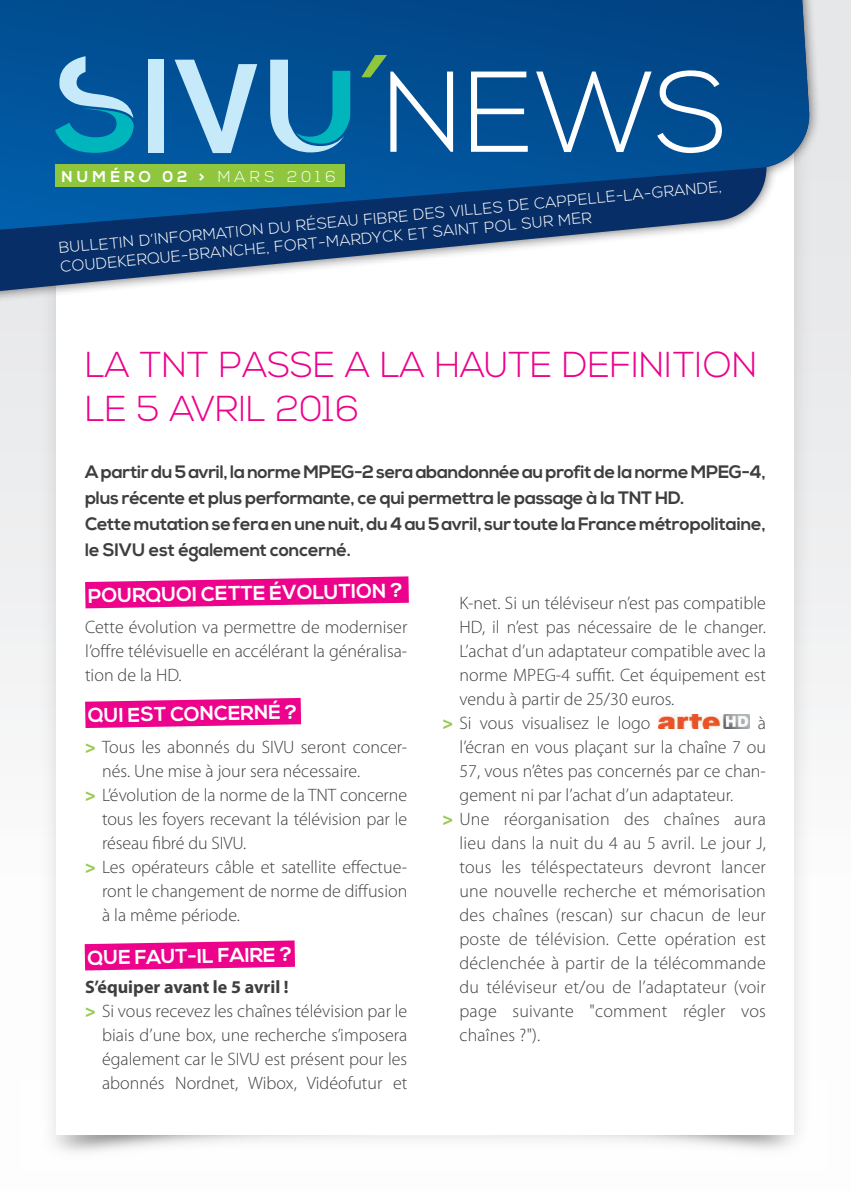
<style>
.page{position:relative;width:851px;height:1191px;background:#fff}
.page>*{position:absolute;margin:0;border:0;box-sizing:border-box;transform-origin:0 0}
.t1{font:300 36px "Nexa";color:#ed028c}
.t2{font:700 20px "Nexa";color:#fff}
.t3{font:300 18px/24px "Myriad Pro";color:#3e3e3f;text-align:justify}
.t4{font:700 18px/26px "Nexa";letter-spacing:-.02em;color:#3e3e3f}
.t5{font:700 18px "Myriad Pro";color:#3e3e3f}
.t6{font:300 15.6px/19.2px "Nexa";color:#fff}
.t7{font:700 15.6px "Nexa";letter-spacing:.265em;color:#fff}
.s1{font-weight:300}
.s2{font-weight:900;color:#96ca4e}
</style>
<div class="page">
<div style="left:0;top:0;width:850px;height:1191px;background:linear-gradient(to bottom,#e2e3e5,#fff)"></div>
<img style="left:21px;top:1083px;width:382px;height:85px">
<img style="left:440px;top:1081px;width:383px;height:86px">
<div style="left:38px;top:38px;width:774px;height:1115px;background:#231f20;opacity:.15"></div>
<div style="left:57px;top:57px;width:737px;height:1077px;background:#fff"></div>
<div style="left:0;top:0;width:821px;height:305px;background:#231f20;opacity:.75"></div>
<svg style="left:0;top:234px;width:769px;height:66px"></svg>
<img style="left:0;top:0;width:809px;height:231px">
<div style="left:55px;top:164px;width:289px;height:23px;background:#8fc63e"></div>
<div style="left:148px;top:60px;width:15px;height:93px;background:#c6eafa"></div>
<svg style="left:270px;top:60px;width:80px;height:92px;background:#3189b6"></svg>
<svg style="left:174px;top:60px;width:83px;height:93px;background:#4e8ebf"></svg>
<svg style="left:55px;top:56px;width:79px;height:97px;background:#2482b2"></svg>
<svg style="left:361px;top:55px;width:92px;height:97px;background:#2d6ea3"></svg>
<svg style="left:471px;top:72px;width:56px;height:80px"></svg>
<svg style="left:536px;top:72px;width:115px;height:80px"></svg>
<svg style="left:657px;top:70px;width:64px;height:83px"></svg>
<img style="left:658px;top:714px;width:91px;height:15px">
<svg style="left:85px;top:576px;width:324px;height:32px"></svg>
<svg style="left:85px;top:698px;width:216px;height:30px;background:#ef219a"></svg>
<svg style="left:85px;top:940px;width:210px;height:30px;background:#ef219a"></svg>
<p class="t7" style="left:62px;top:167px;width:276px">NUMÉRO 02 &gt; <span class="s1">MARS 2016</span></p>
<p class="t6" style="left:58px;top:237px;width:667px;rotate:-5deg">BULLETIN D’INFORMATION DU RÉSEAU FIBRE DES VILLES DE CAPPELLE-LA-GRANDE,<br>COUDEKERQUE-BRANCHE, FORT-MARDYCK ET SAINT POL SUR MER</p>
<p class="t1" style="left:85px;top:344px;width:673px">LA TNT PASSE A LA HAUTE DEFINITION</p>
<p class="t1" style="left:85px;top:388px;width:276px">LE 5 AVRIL 2016</p>
<p class="t4" style="left:85px;top:460px;width:682px">A partir du 5 avril, la norme MPEG-2 sera abandonnée au profit de la norme MPEG-4, plus récente et plus performante, ce qui permettra le passage à la TNT HD.</p>
<p class="t4" style="left:85px;top:512px;width:682px">Cette mutation se fera en une nuit, du 4 au 5 avril, sur toute la France métropolitaine, le SIVU est également concerné.</p>
<p class="t2" style="left:88px;top:584px;width:316px;rotate:-1deg">POURQUOI CETTE ÉVOLUTION ?</p>
<p class="t3" style="left:459px;top:591px;width:308px">K-net. Si un téléviseur n’est pas compatible HD, il n’est pas nécessaire de le changer.<br>L’achat d’un adaptateur compatible avec la norme MPEG-4 suffit. Cet équipement est vendu à partir de 25/30 euros.</p>
<p class="t3" style="left:442px;top:711px;width:209px"><span class="s2">&gt;</span> Si vous visualisez le logo</p>
<p class="t3" style="left:85px;top:615px;width:324px">Cette évolution va permettre de moderniser l’offre télévisuelle en accélérant la généralisa&shy;tion de la HD.</p>
<p class="t2" style="left:88px;top:704px;width:210px;rotate:-1deg">QUI EST CONCERNÉ ?</p>
<p class="t3" style="left:459px;top:711px;width:308px;text-indent:298px">à l’écran en vous plaçant sur la chaîne 7 ou 57, vous n’êtes pas concernés par ce chan&shy;gement ni par l’achat d’un adaptateur.</p>
<p class="t3" style="left:459px;top:807px;width:308px;text-indent:-17px"><span class="s2">&gt;</span> Une réorganisation des chaînes aura lieu dans la nuit du 4 au 5 avril. Le jour J, tous les téléspectateurs devront lancer une nouvelle recherche et mémorisation des chaînes (rescan) sur chacun de leur poste de télévision. Cette opération est déclenchée à partir de la télécommande du téléviseur et/ou de l’adaptateur (voir page suivante "comment régler vos chaînes ?").</p>
<p class="t3" style="left:102px;top:735px;width:306px;text-indent:-17px"><span class="s2">&gt;</span> Tous les abonnés du SIVU seront concer&shy;nés. Une mise à jour sera nécessaire.</p>
<p class="t3" style="left:102px;top:783px;width:307px;text-indent:-17px"><span class="s2">&gt;</span> L’évolution de la norme de la TNT concerne tous les foyers recevant la télévision par le réseau fibré du SIVU.</p>
<p class="t3" style="left:102px;top:855px;width:307px;text-indent:-17px"><span class="s2">&gt;</span> Les opérateurs câble et satellite effectue&shy;ront le changement de norme de diffusion à la même période.</p>
<p class="t2" style="left:88px;top:946px;width:206px;rotate:-1deg">QUE FAUT-IL FAIRE ?</p>
<p class="t5" style="left:85px;top:975px;width:205px">S’équiper avant le 5 avril !</p>
<p class="t3" style="left:102px;top:999px;width:307px;text-indent:-17px"><span class="s2">&gt;</span> Si vous recevez les chaînes télévision par le biais d’une box, une recherche s’imposera également car le SIVU est présent pour les abonnés Nordnet, Wibox, Vidéofutur et</p>
</div>
